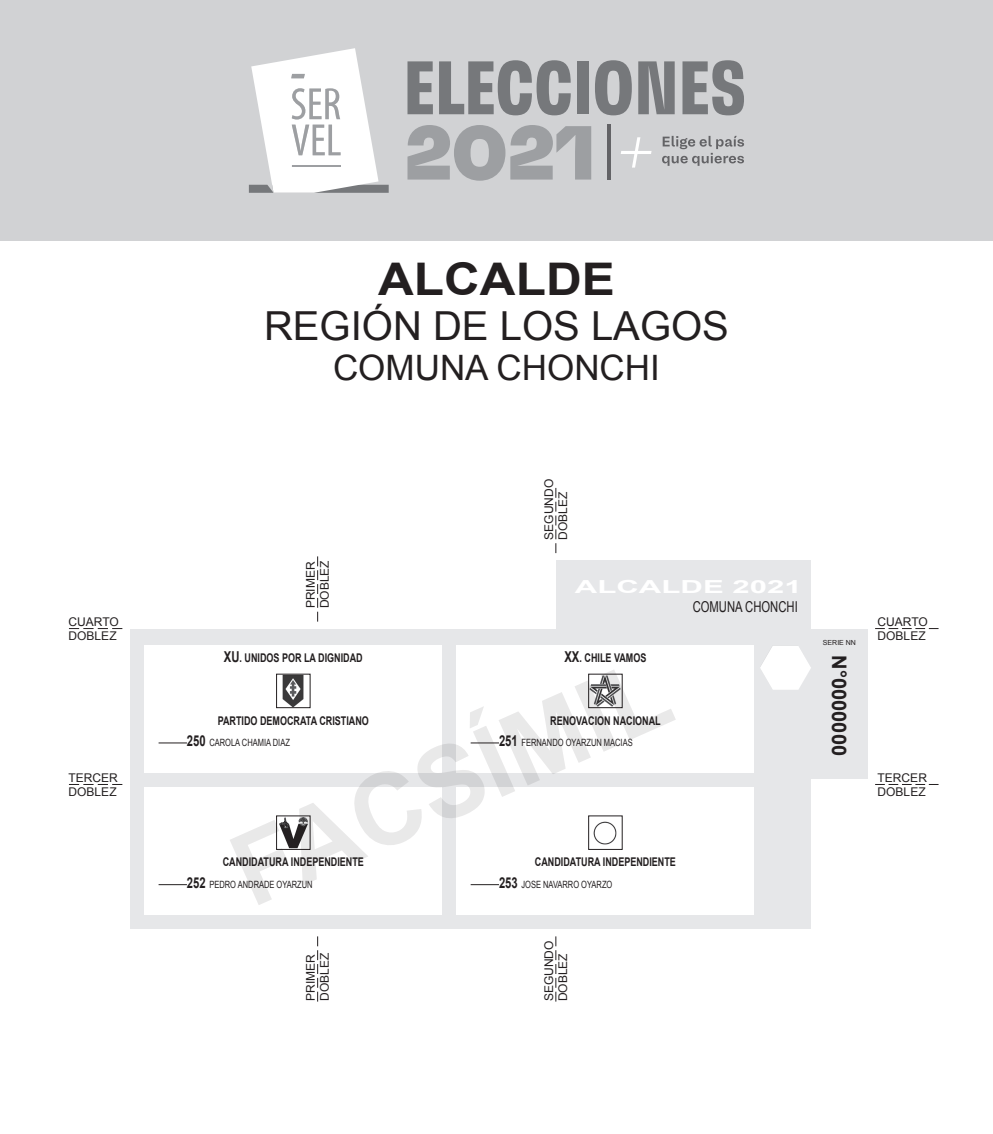
<style>
.page{position:relative;width:993px;height:1134px;background:#fff}
.page>*{position:absolute;margin:0;border:0;box-sizing:border-box;transform-origin:0 0}
.t1{font:700 100px "Arial";color:#231f20}
.t2{font:700 45px "Arial";color:#231f20;scale:1.1 1}
.t3{font:40px "Arial";color:#231f20}
.t4{font:35px "Arial";color:#231f20}
.t5{font:700 20px "Arial";color:#231f20}
.t6{font:700 18px "Arial";color:#fff;scale:1.73 1}
.t7{font:15px "Arial";color:#231f20;scale:.75 1}
.t8{font:700 12px "Arial";color:#231f20;scale:.75 1}
.t9{font:12px/14px "Arial";color:#231f20}
.t10{font:10px "Arial";color:#231f20;scale:.75 1}
.t11{font:7px "Arial";color:#231f20}
.s1{font-size:15px}
.s2{font-weight:700;font-size:15px}
</style>
<div class="page">
<div style="left:130px;top:628px;width:680px;height:301px;background:#e6e7e9"></div>
<div style="left:555px;top:560px;width:255px;height:68px;background:#e6e7e9"></div>
<div style="left:144px;top:645px;width:298px;height:128px;background:#fff"></div>
<svg style="left:158px;top:742px;width:29px;height:1px"></svg>
<img style="left:282px;top:676px;width:22px;height:30px">
<div style="left:276px;top:674px;width:34px;height:34px;border:1px solid #231f20"></div>
<div style="left:456px;top:645px;width:298px;height:128px;background:#fff"></div>
<svg style="left:470px;top:742px;width:29px;height:1px"></svg>
<img style="left:590px;top:676px;width:30px;height:30px">
<div style="left:588px;top:674px;width:34px;height:34px;border:1px solid #231f20"></div>
<div style="left:144px;top:787px;width:298px;height:128px;background:#fff"></div>
<svg style="left:158px;top:884px;width:29px;height:1px"></svg>
<img style="left:279px;top:818px;width:29px;height:30px">
<div style="left:276px;top:816px;width:34px;height:34px;border:1px solid #231f20"></div>
<div style="left:456px;top:787px;width:298px;height:128px;background:#fff"></div>
<svg style="left:470px;top:884px;width:29px;height:1px"></svg>
<img style="left:593px;top:821px;width:24px;height:24px">
<div style="left:588px;top:816px;width:34px;height:34px;border:1px solid #231f20"></div>
<div style="left:810px;top:628px;width:57px;height:151px;background:#e6e7e9"></div>
<svg style="left:760px;top:646px;width:50px;height:44px"></svg>
<div style="left:0;top:0;width:992px;height:241px;background:#d1d2d4"></div>
<svg style="left:407px;top:61px;width:26px;height:53px"></svg>
<svg style="left:439px;top:60px;width:131px;height:55px"></svg>
<div style="left:576px;top:61px;width:12px;height:53px;background:#76787b"></div>
<svg style="left:595px;top:60px;width:36px;height:55px"></svg>
<svg style="left:638px;top:61px;width:36px;height:53px"></svg>
<svg style="left:682px;top:60px;width:61px;height:55px"></svg>
<svg style="left:407px;top:125px;width:184px;height:56px"></svg>
<svg style="left:621px;top:137px;width:30px;height:31px"></svg>
<hr style="left:607px;top:124px;width:3px;height:56px;background:#636366">
<svg style="left:662px;top:136px;width:81px;height:30px"></svg>
<svg style="left:249px;top:48px;width:139px;height:145px"></svg>
<svg style="left:555px;top:488px;width:1px;height:65px"></svg>
<svg style="left:555px;top:936px;width:1px;height:65px"></svg>
<svg style="left:317px;top:556px;width:1px;height:66px"></svg>
<svg style="left:317px;top:936px;width:1px;height:65px"></svg>
<svg style="left:69px;top:784px;width:53px;height:1px"></svg>
<svg style="left:69px;top:628px;width:53px;height:1px"></svg>
<svg style="left:875px;top:784px;width:63px;height:1px"></svg>
<svg style="left:875px;top:628px;width:63px;height:1px"></svg>
<p class="t9" style="left:69px;top:615px;width:52px">CUARTO<br>DOBLEZ</p>
<p class="t9" style="left:69px;top:771px;width:51px">TERCER<br>DOBLEZ</p>
<h2 class="t2" style="left:378px;top:249px;width:216px">ALCALDE</h2>
<h3 class="t3" style="left:264px;top:300px;width:466px">REGIÓN DE LOS LAGOS</h3>
<h3 class="t4" style="left:333px;top:345px;width:328px">COMUNA CHONCHI</h3>
<p class="t9" style="left:303px;top:608px;width:50px;rotate:-90deg">PRIMER<br>DOBLEZ</p>
<p class="t9" style="left:541px;top:540px;width:62px;rotate:-90deg">SEGUNDO<br>DOBLEZ</p>
<h3 class="t6" style="left:574px;top:575px;width:133px">ALCALDE 2021</h3>
<p class="t7" style="left:692px;top:597px;width:141px">COMUNA CHONCHI</p>
<p class="t8" style="left:224px;top:650px;width:187px"><span class="s1">XU</span>. UNIDOS POR LA DIGNIDAD</p>
<p class="t8" style="left:564px;top:650px;width:111px"><span class="s1">XX</span>. CHILE VAMOS</p>
<h1 class="t1" style="left:210px;top:815px;width:468px;rotate:-24deg">FACSÍMIL</h1>
<p class="t8" style="left:218px;top:712px;width:203px">PARTIDO DEMOCRATA CRISTIANO</p>
<p class="t10" style="left:187px;top:736px;width:139px"><span class="s2">250</span> CAROLA CHAMIA DIAZ</p>
<p class="t8" style="left:550px;top:712px;width:149px">RENOVACION NACIONAL</p>
<p class="t10" style="left:499px;top:736px;width:180px"><span class="s2">251</span> FERNANDO OYARZUN MACIAS</p>
<p class="t8" style="left:223px;top:854px;width:190px">CANDIDATURA INDEPENDIENTE</p>
<p class="t10" style="left:187px;top:878px;width:169px"><span class="s2">252</span> PEDRO ANDRADE OYARZUN</p>
<p class="t8" style="left:534px;top:854px;width:190px">CANDIDATURA INDEPENDIENTE</p>
<p class="t10" style="left:499px;top:878px;width:153px"><span class="s2">253</span> JOSE NAVARRO OYARZO</p>
<p class="t9" style="left:303px;top:1000px;width:50px;rotate:-90deg">PRIMER<br>DOBLEZ</p>
<p class="t9" style="left:541px;top:1001px;width:62px;rotate:-90deg">SEGUNDO<br>DOBLEZ</p>
<p class="t11" style="left:822px;top:638px;width:35px">SERIE NN</p>
<p class="t11" style="left:823px;top:638px;width:33px">SERIE TF</p>
<h3 class="t5" style="left:852px;top:655px;width:102px;rotate:90deg">N°0000000</h3>
<p class="t9" style="left:877px;top:615px;width:52px">CUARTO<br>DOBLEZ</p>
<p class="t9" style="left:877px;top:771px;width:51px">TERCER<br>DOBLEZ</p>
</div>
